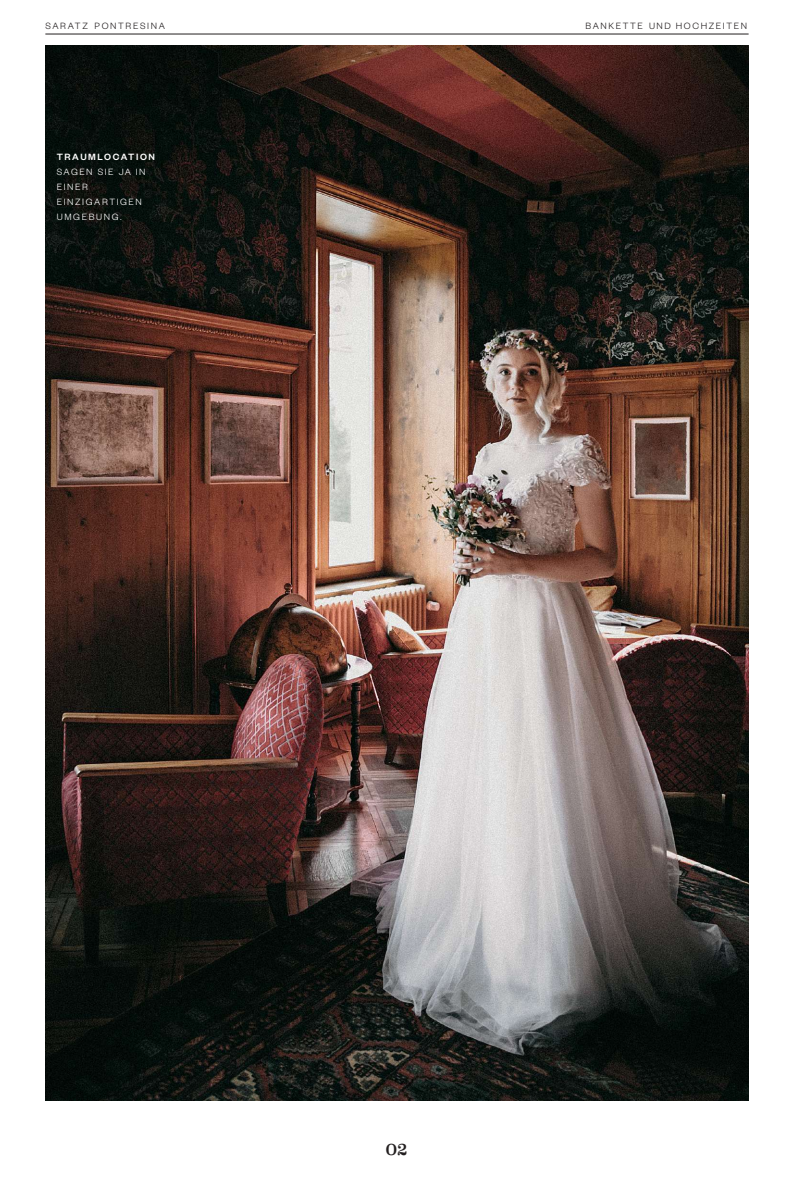
<style>
.page{position:relative;width:794px;height:1191px;background:#fff}
.page>*{position:absolute;margin:0;border:0;box-sizing:border-box;transform-origin:0 0}
.t1{font:20px "Eames Century Modern";color:#231f20}
.t2{font:300 10px/15px "Founders Grotesk";letter-spacing:.16em;color:#fff}
.t3{font:300 10px "Founders Grotesk";letter-spacing:.16em;color:#231f20}
.t4{font:500 10px "Founders Grotesk";letter-spacing:.16em;color:#fff}
</style>
<div class="page">
<hr style="left:45px;top:34px;width:703px;height:1px;background:#231f20">
<img style="left:45px;top:45px;width:703px;height:1055px">
<p class="t3" style="left:45px;top:23px;width:121px">SARATZ PONTRESINA</p>
<p class="t3" style="left:585px;top:23px;width:163px">BANKETTE UND HOCHZEITEN</p>
<p class="t4" style="left:57px;top:154px;width:100px">TRAUMLOCATION</p>
<p class="t2" style="left:57px;top:166px;width:90px">SAGEN SIE JA IN<br>EINER<br>EINZIGARTIGEN<br>UMGEBUNG.</p>
<h1 class="t1" style="left:385px;top:1138px;width:24px">02</h1>
</div>
